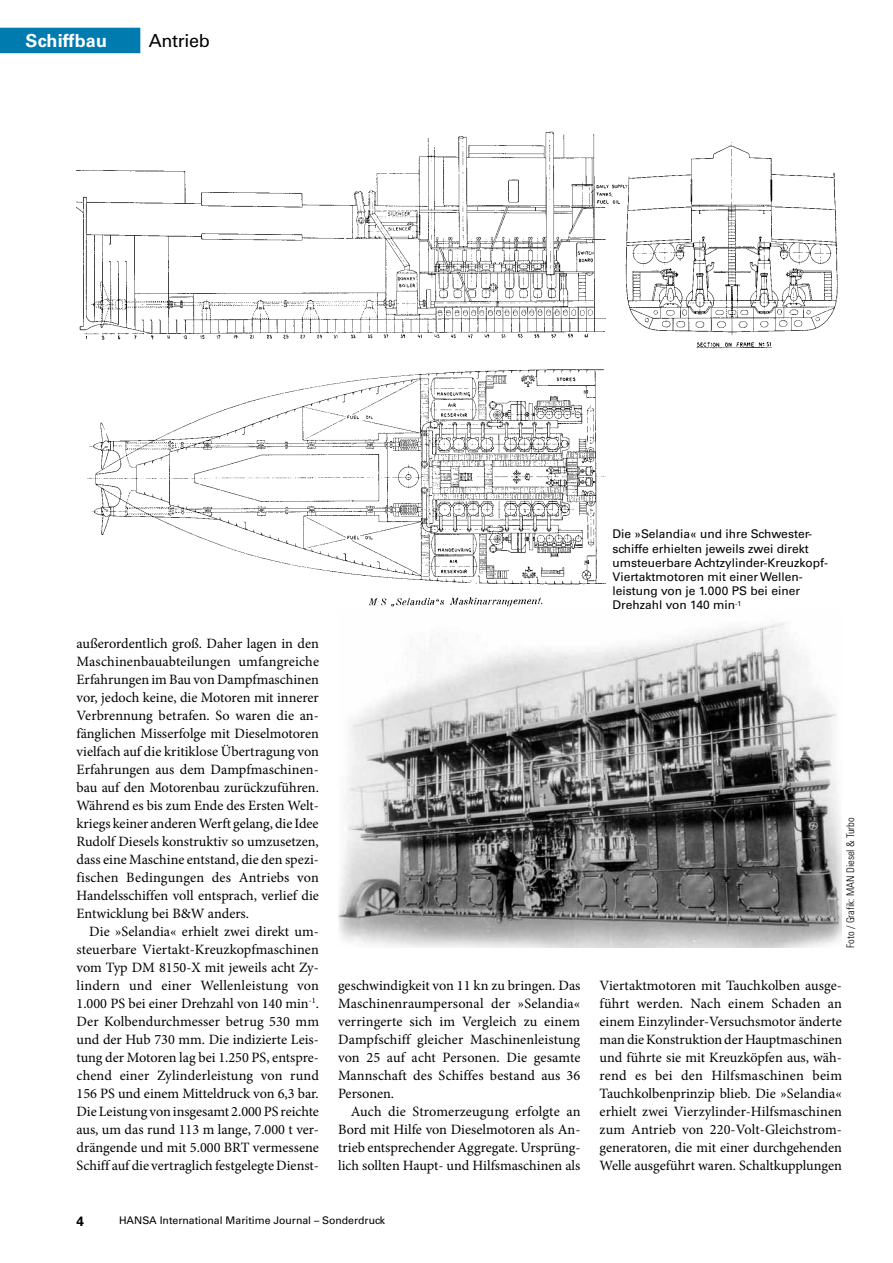
<style>
.page{position:relative;width:893px;height:1263px;background:#fff}
.page>*{position:absolute;margin:0;border:0;box-sizing:border-box;transform-origin:0 0}
.t1{font:700 18px "Univers LT Std";letter-spacing:.01em;color:#fff}
.t2{font:18px "Univers LT Std";letter-spacing:-.02em;color:#000}
.t3{font:14.25px/18px "Minion Pro";color:#000;text-align:justify}
.t4{font:700 13.5px "Univers LT Std";color:#000}
.t5{font:12px/14.2px "Univers LT Std";color:#000}
.t6{font:10.5px "Univers LT Std";color:#000}
.t7{font:300 condensed 10.5px "Univers LT Std";color:#000}
</style>
<div class="page">
<div style="left:0;top:28px;width:140px;height:25px;background:#007bb0"></div>
<img style="left:77px;top:131px;width:761px;height:476px">
<img style="left:338px;top:622px;width:504px;height:326px">
<p class="t1" style="left:26px;top:30px;width:83px">Schiffbau</p>
<p class="t2" style="left:149px;top:30px;width:62px">Antrieb</p>
<p class="t3" style="left:77px;top:635px;width:244px">außerordentlich groß. Daher lagen in den Maschinenbauabteilungen umfangreiche Erfahrungen im Bau von Dampfmaschinen vor, jedoch keine, die Motoren mit innerer Verbrennung betrafen. So waren die an&shy;fänglichen Misserfolge mit Dieselmotoren vielfach auf die kritiklose Übertragung von Erfahrungen aus dem Dampfmaschinen&shy;bau auf den Motorenbau zurückzuführen.<br>Während es bis zum Ende des Ersten Welt&shy;kriegs keiner anderen Werft gelang, die Idee Rudolf Diesels konstruktiv so umzusetzen, dass eine Maschine entstand, die den spezi&shy;fischen Bedingungen des Antriebs von Handelsschiffen voll entsprach, verlief die Entwicklung bei B&amp;W anders.</p>
<p class="t3" style="left:77px;top:922px;width:244px;text-align:left;text-indent:13px">Die »Selandia« erhielt zwei direkt um&shy;steuerbare Viertakt-Kreuzkopfmaschinen vom Typ DM 8150-X mit jeweils acht Zy&shy;lindern und einer Wellenleistung von 1.000 PS bei einer Drehzahl von 140 min<sup>-1</sup>.<br>Der Kolbendurchmesser betrug 530 mm und der Hub 730 mm. Die indizierte Leis&shy;tung der Motoren lag bei 1.250 PS, entspre&shy;chend einer Zylinderleistung von rund 156 PS und einem Mitteldruck von 6,3 bar.<br>Die Leistung von insgesamt 2.000 PS reichte aus, um das rund 113 m lange, 7.000 t ver&shy;drängende und mit 5.000 BRT vermessene Schiff auf die vertraglich festgelegte Dienst-</p>
<p class="t3" style="left:338px;top:976px;width:244px">geschwindigkeit von 11 kn zu bringen. Das Maschinenraumpersonal der »Selandia« verringerte sich im Vergleich zu einem Dampfschiff gleicher Maschinenleistung von 25 auf acht Personen. Die gesamte Mannschaft des Schiffes bestand aus 36<br>Personen.</p>
<p class="t3" style="left:338px;top:1102px;width:244px;text-indent:13px">Auch die Stromerzeugung erfolgte an Bord mit Hilfe von Dieselmotoren als An&shy;trieb entsprechender Aggregate. Ursprüng&shy;lich sollten Haupt- und Hilfsmaschinen als</p>
<p class="t4" style="left:77px;top:1213px;width:9px">4</p>
<p class="t6" style="left:119px;top:1214px;width:268px">HANSA International Maritime Journal – Sonderdruck</p>
<p class="t5" style="left:612px;top:527px;width:217px">Die »Selandia« und ihre Schwester&shy;schiffe erhielten jeweils zwei direkt umsteuerbare Achtzylinder-Kreuzkopf-Viertaktmotoren mit einer Wellen&shy;leistung von je 1.000 PS bei einer Drehzahl von 140 min<sup>-1</sup></p>
<p class="t7" style="left:844px;top:948px;width:132px;rotate:-90deg">Foto / Grafik: MAN Diesel &amp; Turbo</p>
<p class="t3" style="left:600px;top:976px;width:244px;text-align:left">Viertaktmotoren mit Tauchkolben ausge&shy;führt werden. Nach einem Schaden an einem Einzylinder-Versuchsmotor änderte man die Konstruktion der Hauptmaschinen und führte sie mit Kreuzköpfen aus, wäh&shy;rend es bei den Hilfsmaschinen beim Tauchkolbenprinzip blieb. Die »Selandia« erhielt zwei Vierzylinder-Hilfsmaschinen zum Antrieb von 220-Volt-Gleichstrom&shy;generatoren, die mit einer durchgehenden Welle ausgeführt waren. Schaltkupplungen</p>
</div>
